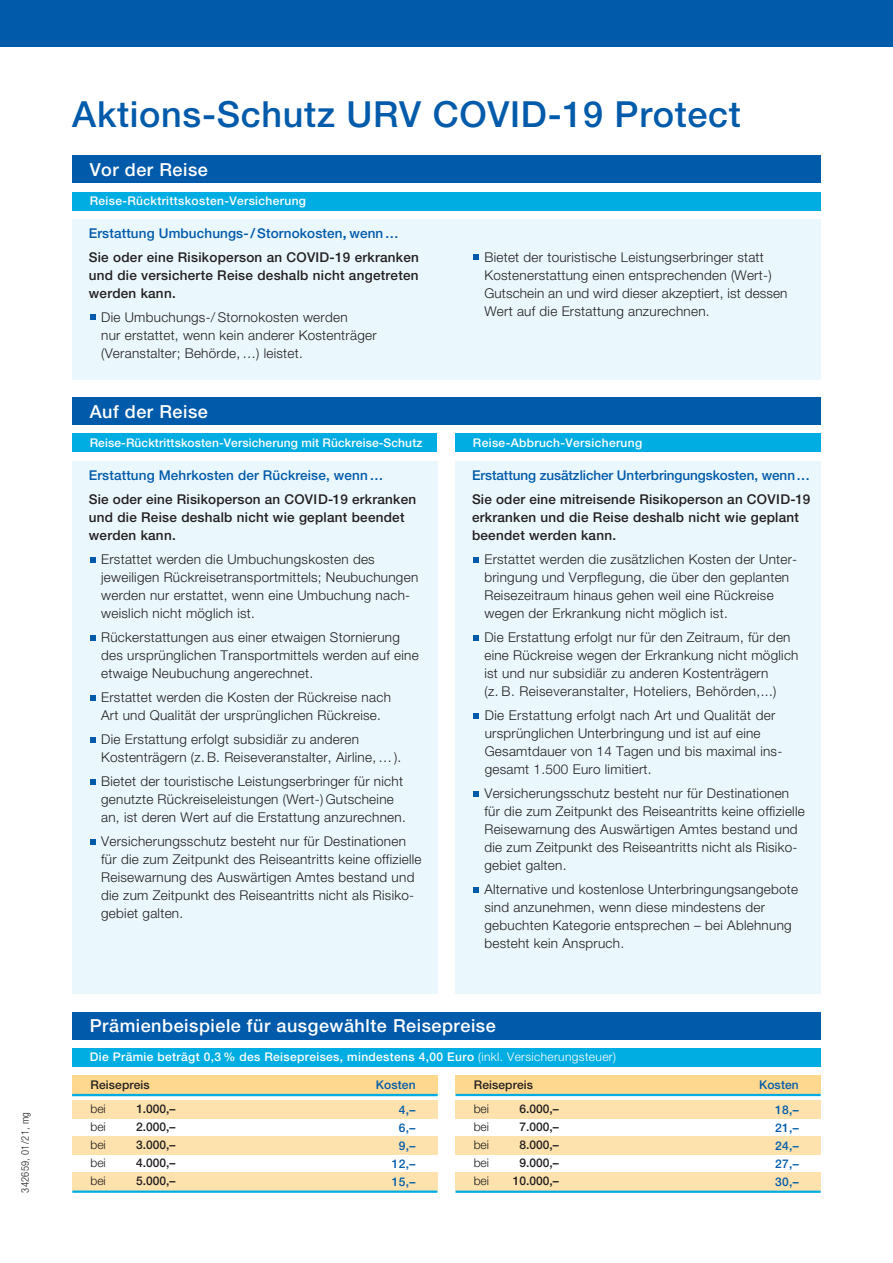
<style>
.page{position:relative;width:893px;height:1263px;background:#fff}
.page>*{position:absolute;margin:0;border:0;box-sizing:border-box;transform-origin:0 0}
.t1{font:500 36px "Helvetica Neue LT Pro";letter-spacing:.02em;color:#015aaa}
.t2{font:500 18px "Helvetica Neue LT Pro";letter-spacing:.03em;color:#fff}
.t3{font:300 13.5px/18px "Helvetica Neue LT Pro";letter-spacing:.02em;color:#231f20}
.t4{font:500 13.5px/18px "Helvetica Neue LT Pro";letter-spacing:.02em;color:#231f20}
.t5{font:500 13.5px "Helvetica Neue LT Pro";letter-spacing:-.005em;color:#015aaa}
.t6{font:500 12px "Helvetica Neue LT Pro";letter-spacing:.03em;color:#fff}
.t7{font:500 12px "Helvetica Neue LT Pro";color:#231f20}
.t8{font:500 12px "Helvetica Neue LT Pro";letter-spacing:.01em;color:#fff}
.t9{font:500 12px/18px "Helvetica Neue LT Pro";letter-spacing:.01em;color:#015aaa;text-align:center}
.t10{font:300 12px "Helvetica Neue LT Pro";color:#231f20}
.t11{font:300 condensed 10.5px "Helvetica Neue LT Pro";letter-spacing:.03em;color:#231f20}
.s1{color:#015aaa}
.s2{font-weight:700;color:#015aaa}
.s3{font-weight:300}
</style>
<div class="page">
<div style="left:0;top:0;width:893px;height:47px;background:#015aaa"></div>
<div style="left:72px;top:398px;width:749px;height:27px;background:#015aaa"></div>
<div style="left:72px;top:461px;width:365px;height:533px;background:#eaf7fc"></div>
<div style="left:455px;top:461px;width:366px;height:533px;background:#eaf7fc"></div>
<svg style="left:90px;top:557px;width:5px;height:5px"></svg>
<svg style="left:90px;top:635px;width:5px;height:5px"></svg>
<svg style="left:90px;top:695px;width:5px;height:5px"></svg>
<svg style="left:90px;top:737px;width:5px;height:5px"></svg>
<svg style="left:90px;top:779px;width:5px;height:5px"></svg>
<svg style="left:90px;top:839px;width:5px;height:5px"></svg>
<div style="left:72px;top:434px;width:365px;height:18px;background:#00ade2"></div>
<svg style="left:473px;top:557px;width:6px;height:5px"></svg>
<svg style="left:473px;top:635px;width:6px;height:5px"></svg>
<svg style="left:473px;top:713px;width:6px;height:5px"></svg>
<svg style="left:473px;top:791px;width:6px;height:5px"></svg>
<svg style="left:473px;top:887px;width:6px;height:5px"></svg>
<div style="left:72px;top:1012px;width:749px;height:27px;background:#015aaa"></div>
<div style="left:72px;top:1048px;width:749px;height:18px;background:#00ade2"></div>
<div style="left:72px;top:1100px;width:365px;height:18px;background:#fee2ae"></div>
<div style="left:72px;top:1136px;width:365px;height:18px;background:#fee2ae"></div>
<div style="left:72px;top:1172px;width:365px;height:18px;background:#fee2ae"></div>
<hr style="left:72px;top:1190px;width:365px;height:3px;background:#00ade2">
<div style="left:72px;top:1075px;width:365px;height:18px;background:#fed88f"></div>
<hr style="left:72px;top:1094px;width:365px;height:2px;background:#00ade2">
<div style="left:455px;top:1100px;width:366px;height:18px;background:#fee2ae"></div>
<div style="left:455px;top:1136px;width:366px;height:18px;background:#fee2ae"></div>
<div style="left:455px;top:1172px;width:366px;height:18px;background:#fee2ae"></div>
<div style="left:455px;top:1075px;width:366px;height:18px;background:#fed88f"></div>
<hr style="left:455px;top:1094px;width:366px;height:2px;background:#00ade2">
<hr style="left:455px;top:1190px;width:366px;height:3px;background:#00ade2">
<div style="left:72px;top:156px;width:749px;height:27px;background:#015aaa"></div>
<div style="left:72px;top:192px;width:749px;height:18px;background:#00ade2"></div>
<div style="left:72px;top:219px;width:749px;height:160px;background:#eaf7fc"></div>
<svg style="left:90px;top:315px;width:5px;height:5px"></svg>
<svg style="left:473px;top:255px;width:6px;height:5px"></svg>
<div style="left:455px;top:434px;width:366px;height:18px;background:#00ade2"></div>
<p class="t11" style="left:19px;top:1193px;width:82px;rotate:-90deg">342659, 01/21, mg</p>
<h1 class="t1" style="left:72px;top:92px;width:670px">Aktions-Schutz URV COVID-19 Protect</h1>
<h2 class="t2" style="left:90px;top:159px;width:120px">Vor der Reise</h2>
<p class="t6" style="left:90px;top:193px;width:218px">Reise-Rücktrittskosten-Versicherung</p>
<p class="t4" style="left:89px;top:221px;width:332px;line-height:24px"><span class="s1">Erstattung Umbuchungs-/Stornokosten</span><span class="s2">,</span> <span class="s1">wenn…<br></span>Sie oder eine Risikoperson an COVID-19 erkranken</p>
<p class="t4" style="left:89px;top:266px;width:331px">und die versicherte Reise deshalb nicht angetreten werden kann.</p>
<p class="t3" style="left:101px;top:308px;width:277px">Die Umbuchungs-/ Stornokosten werden<br>nur erstattet, wenn kein anderer Kostenträger (Veranstalter; Behörde,…) leistet.</p>
<h2 class="t2" style="left:90px;top:400px;width:120px">Auf der Reise</h2>
<p class="t8" style="left:90px;top:435px;width:334px">Reise-Rücktrittskosten-Versicherung mit Rückreise-Schutz</p>
<p class="t5" style="left:89px;top:467px;width:296px">Erstattung Mehrkosten der Rückreise, wenn…</p>
<p class="t4" style="left:89px;top:490px;width:329px">Sie oder eine Risikoperson an COVID-19 erkranken und die Reise deshalb nicht wie geplant beendet werden kann.</p>
<p class="t3" style="left:101px;top:550px;width:319px">Erstattet werden die Umbuchungskosten des jeweiligen Rückreisetransportmittels; Neubuchungen werden nur erstattet, wenn eine Umbuchung nach&shy;weislich nicht möglich ist.</p>
<p class="t3" style="left:101px;top:628px;width:319px">Rückerstattungen aus einer etwaigen Stornierung des ursprünglichen Transportmittels werden auf eine etwaige Neubuchung angerechnet.</p>
<p class="t3" style="left:101px;top:688px;width:291px">Erstattet werden die Kosten der Rückreise nach<br>Art und Qualität der ursprünglichen Rückreise.</p>
<p class="t3" style="left:101px;top:730px;width:302px">Die Erstattung erfolgt subsidiär zu anderen<br>Kostenträgern (z.B. Reiseveranstalter, Airline,…).</p>
<p class="t3" style="left:101px;top:772px;width:306px">Bietet der touristische Leistungserbringer für nicht genutzte Rückreiseleistungen (Wert-) Gutscheine an, ist deren Wert auf die Erstattung anzurechnen.</p>
<p class="t3" style="left:101px;top:832px;width:322px">Versicherungsschutz besteht nur für Destinationen für die zum Zeitpunkt des Reiseantritts keine offizielle Reisewarnung des Auswärtigen Amtes bestand und die zum Zeitpunkt des Reiseantritts nicht als Risiko&shy;gebiet galten.</p>
<p class="t3" style="left:484px;top:248px;width:305px">Bietet der touristische Leistungserbringer statt Kostenerstattung einen entsprechenden (Wert-)<br>Gutschein an und wird dieser akzeptiert, ist dessen Wert auf die Erstattung anzurechnen.</p>
<p class="t6" style="left:473px;top:435px;width:171px">Reise-Abbruch-Versicherung</p>
<p class="t5" style="left:472px;top:467px;width:340px">Erstattung zusätzlicher Unterbringungskosten, wenn…</p>
<p class="t4" style="left:472px;top:490px;width:340px">Sie oder eine mitreisende Risikoperson an COVID-19 erkranken und die Reise deshalb nicht wie geplant beendet werden kann.</p>
<p class="t3" style="left:484px;top:550px;width:313px">Erstattet werden die zusätzlichen Kosten der Unter&shy;bringung und Verpflegung, die über den geplanten Reisezeitraum hinaus gehen weil eine Rückreise wegen der Erkrankung nicht möglich ist.</p>
<p class="t3" style="left:484px;top:628px;width:316px">Die Erstattung erfolgt nur für den Zeitraum, für den eine Rückreise wegen der Erkrankung nicht möglich ist und nur subsidiär zu anderen Kostenträgern<br>(z. B. Reiseveranstalter, Hoteliers, Behörden,...)</p>
<p class="t3" style="left:485px;top:706px;width:298px">Die Erstattung erfolgt nach Art und Qualität der ursprünglichen Unterbringung und ist auf eine Gesamtdauer von 14 Tagen und bis maximal ins&shy;gesamt 1.500 Euro limitiert.</p>
<p class="t3" style="left:484px;top:784px;width:322px">Versicherungsschutz besteht nur für Destinationen für die zum Zeitpunkt des Reiseantritts keine offizielle Reisewarnung des Auswärtigen Amtes bestand und die zum Zeitpunkt des Reiseantritts nicht als Risiko&shy;gebiet galten.</p>
<p class="t3" style="left:484px;top:880px;width:315px">Alternative und kostenlose Unterbringungsangebote sind anzunehmen, wenn diese mindestens der gebuchten Kategorie entsprechen – bei Ablehnung besteht kein Anspruch.</p>
<h2 class="t2" style="left:90px;top:1015px;width:408px">Prämienbeispiele für ausgewählte Reisepreise</h2>
<p class="t6" style="left:90px;top:1050px;width:528px">Die Prämie beträgt 0,3 % des Reisepreises, mindestens 4,00 Euro <span class="s3">(inkl. Versicherungsteuer)</span></p>
<p class="t7" style="left:91px;top:1078px;width:61px">Reisepreis</p>
<p class="t9" style="left:376px;top:1076px;width:41px">Kosten</p>
<p class="t10" style="left:91px;top:1102px;width:17px">bei</p>
<p class="t7" style="left:136px;top:1102px;width:41px">1.000,–</p>
<p class="t10" style="left:91px;top:1120px;width:17px">bei</p>
<p class="t7" style="left:136px;top:1120px;width:41px">2.000,–</p>
<p class="t10" style="left:91px;top:1138px;width:17px">bei</p>
<p class="t7" style="left:136px;top:1138px;width:41px">3.000,–</p>
<p class="t10" style="left:91px;top:1156px;width:17px">bei</p>
<p class="t7" style="left:136px;top:1156px;width:41px">4.000,–</p>
<p class="t10" style="left:91px;top:1174px;width:17px">bei</p>
<p class="t7" style="left:136px;top:1174px;width:41px">5.000,–</p>
<p class="t9" style="left:392px;top:1100px;width:25px">4,–<br>6,–<br>9,–<br>12,–<br>15,–</p>
<p class="t7" style="left:474px;top:1078px;width:61px">Reisepreis</p>
<p class="t9" style="left:759px;top:1076px;width:41px">Kosten</p>
<p class="t10" style="left:474px;top:1102px;width:17px">bei</p>
<p class="t7" style="left:519px;top:1102px;width:41px">6.000,–</p>
<p class="t10" style="left:474px;top:1120px;width:17px">bei</p>
<p class="t7" style="left:519px;top:1120px;width:41px">7.000,–</p>
<p class="t10" style="left:474px;top:1138px;width:17px">bei</p>
<p class="t7" style="left:519px;top:1138px;width:41px">8.000,–</p>
<p class="t10" style="left:474px;top:1156px;width:17px">bei</p>
<p class="t7" style="left:519px;top:1156px;width:41px">9.000,–</p>
<p class="t10" style="left:474px;top:1174px;width:17px">bei</p>
<p class="t7" style="left:513px;top:1174px;width:48px">10.000,–</p>
<p class="t9" style="left:775px;top:1100px;width:25px;text-align:justify">18,– 21,– 24,– 27,– 30,–</p>
</div>
